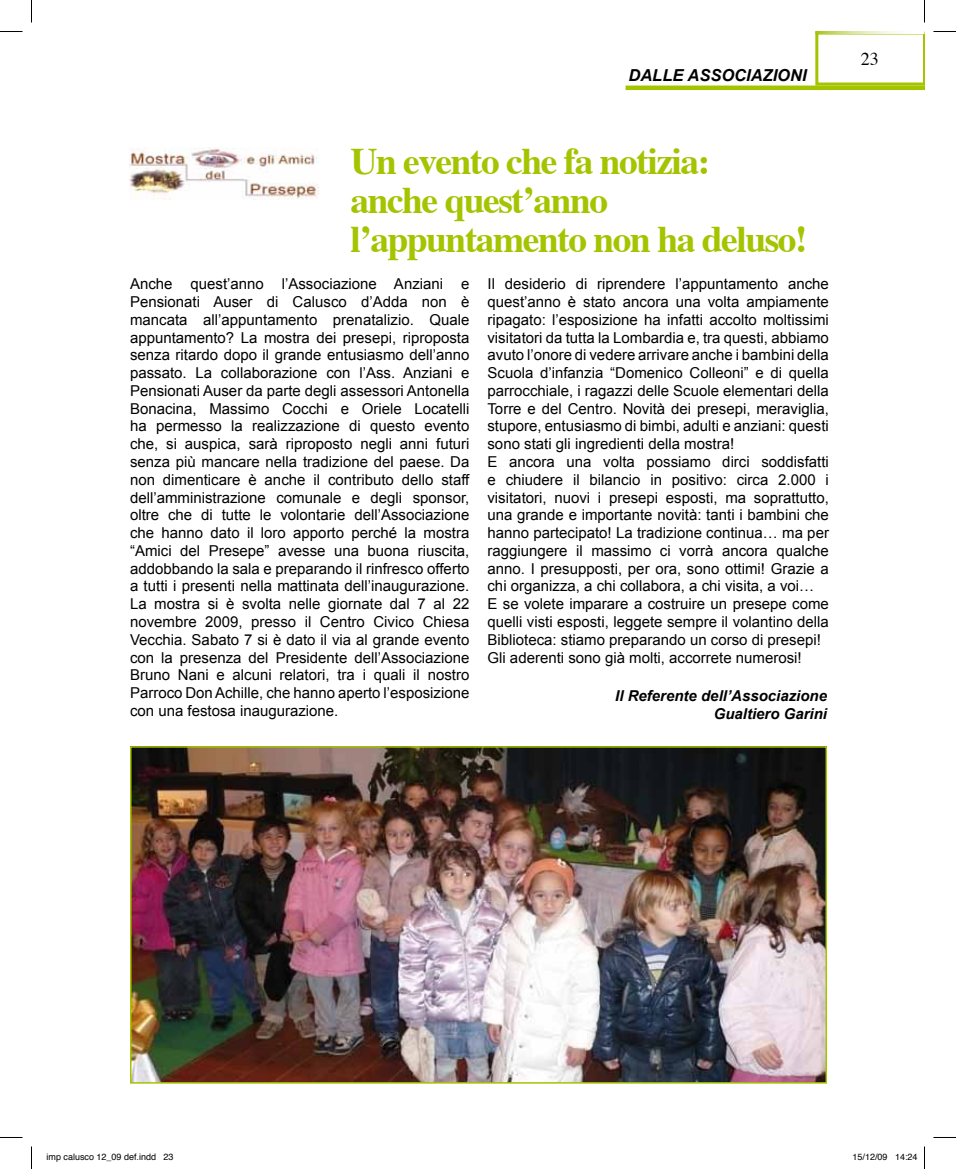
<style>
.page{position:relative;width:956px;height:1169px;background:#fff}
.page>*{position:absolute;margin:0;border:0;box-sizing:border-box;transform-origin:0 0}
.t1{font:700 37.5px/39px "Times";letter-spacing:-.04em;color:#a4c400}
.t2{font:18px "Times";color:#000}
.t3{font:italic 700 16.5px "Arial";color:#000}
.t4{font:15px/17.7px "Arial";color:#000;text-align:justify}
.t5{font:italic 700 15px/18px "Arial";color:#000;text-align:right}
.t6{font:9px "Helvetica";color:#000}
</style>
<div class="page">
<img style="left:129px;top:148px;width:189px;height:52px">
<svg style="left:815px;top:34px;width:109px;height:52px"></svg>
<hr style="left:626px;top:86px;width:298px;height:4px;background:#a4c400">
<img style="left:133px;top:749px;width:691px;height:331px">
<div style="left:130px;top:746px;width:697px;height:337px;border:2px solid #a4c400"></div>
<svg style="left:0;top:31px;width:22px;height:1px"></svg>
<svg style="left:933px;top:31px;width:23px;height:1px"></svg>
<svg style="left:0;top:1137px;width:22px;height:1px"></svg>
<svg style="left:933px;top:1137px;width:23px;height:1px"></svg>
<svg style="left:31px;top:0;width:1px;height:23px"></svg>
<svg style="left:31px;top:1146px;width:1px;height:23px"></svg>
<svg style="left:924px;top:0;width:1px;height:23px"></svg>
<svg style="left:924px;top:1146px;width:1px;height:23px"></svg>
<p class="t3" style="left:628px;top:65px;width:180px">DALLE ASSOCIAZIONI</p>
<h1 class="t1" style="left:350px;top:137px;width:459px">Un evento che fa notizia:<br>anche quest’anno l’appuntamento non ha deluso!</h1>
<p class="t4" style="left:130px;top:275px;width:341px">Anche quest’anno l’Associazione Anziani e Pensionati Auser di Calusco d’Adda non è mancata all’appuntamento prenatalizio. Quale appuntamento? La mostra dei presepi, riproposta senza ritardo dopo il grande entusiasmo dell’anno passato. La collaborazione con l’Ass. Anziani e Pensionati Auser da parte degli assessori Antonella Bonacina, Massimo Cocchi e Oriele Locatelli ha permesso la realizzazione di questo evento che, si auspica, sarà riproposto negli anni futuri senza più mancare nella tradizione del paese. Da non dimenticare è anche il contributo dello staff dell’amministrazione comunale e degli sponsor, oltre che di tutte le volontarie dell’Associazione che hanno dato il loro apporto perché la mostra “Amici del Presepe” avesse una buona riuscita, addobbando la sala e preparando il rinfresco offerto a tutti i presenti nella mattinata dell’inaugurazione.<br>La mostra si è svolta nelle giornate dal 7 al 22 novembre 2009, presso il Centro Civico Chiesa Vecchia. Sabato 7 si è dato il via al grande evento con la presenza del Presidente dell’Associazione Bruno Nani e alcuni relatori, tra i quali il nostro Parroco Don Achille, che hanno aperto l’esposizione con una festosa inaugurazione.</p>
<p class="t4" style="left:487px;top:275px;width:343px;text-align:left">Il desiderio di riprendere l’appuntamento anche quest’anno è stato ancora una volta ampiamente ripagato: l’esposizione ha infatti accolto moltissimi visitatori da tutta la Lombardia e, tra questi, abbiamo avuto l’onore di vedere arrivare anche i bambini della Scuola d’infanzia “Domenico Colleoni” e di quella parrocchiale, i ragazzi delle Scuole elementari della Torre e del Centro. Novità dei presepi, meraviglia, stupore, entusiasmo di bimbi, adulti e anziani: questi sono stati gli ingredienti della mostra!<br>E ancora una volta possiamo dirci soddisfatti e chiudere il bilancio in positivo: circa 2.000 i visitatori, nuovi i presepi esposti, ma soprattutto, una grande e importante novità: tanti i bambini che hanno partecipato! La tradizione continua… ma per raggiungere il massimo ci vorrà ancora qualche anno. I presupposti, per ora, sono ottimi! Grazie a chi organizza, a chi collabora, a chi visita, a voi…<br>E se volete imparare a costruire un presepe come quelli visti esposti, leggete sempre il volantino della Biblioteca: stiamo preparando un corso di presepi!<br>Gli aderenti sono già molti, accorrete numerosi!</p>
<p class="t5" style="left:615px;top:687px;width:213px">Il Referente dell’Associazione<br>Gualtiero Garini</p>
<p class="t2" style="left:861px;top:42px;width:19px">23</p>
<p class="t6" style="left:46px;top:1149px;width:129px">imp calusco 12_09 def.indd 23</p>
<p class="t6" style="left:852px;top:1149px;width:67px">15/12/09 14:24</p>
</div>
